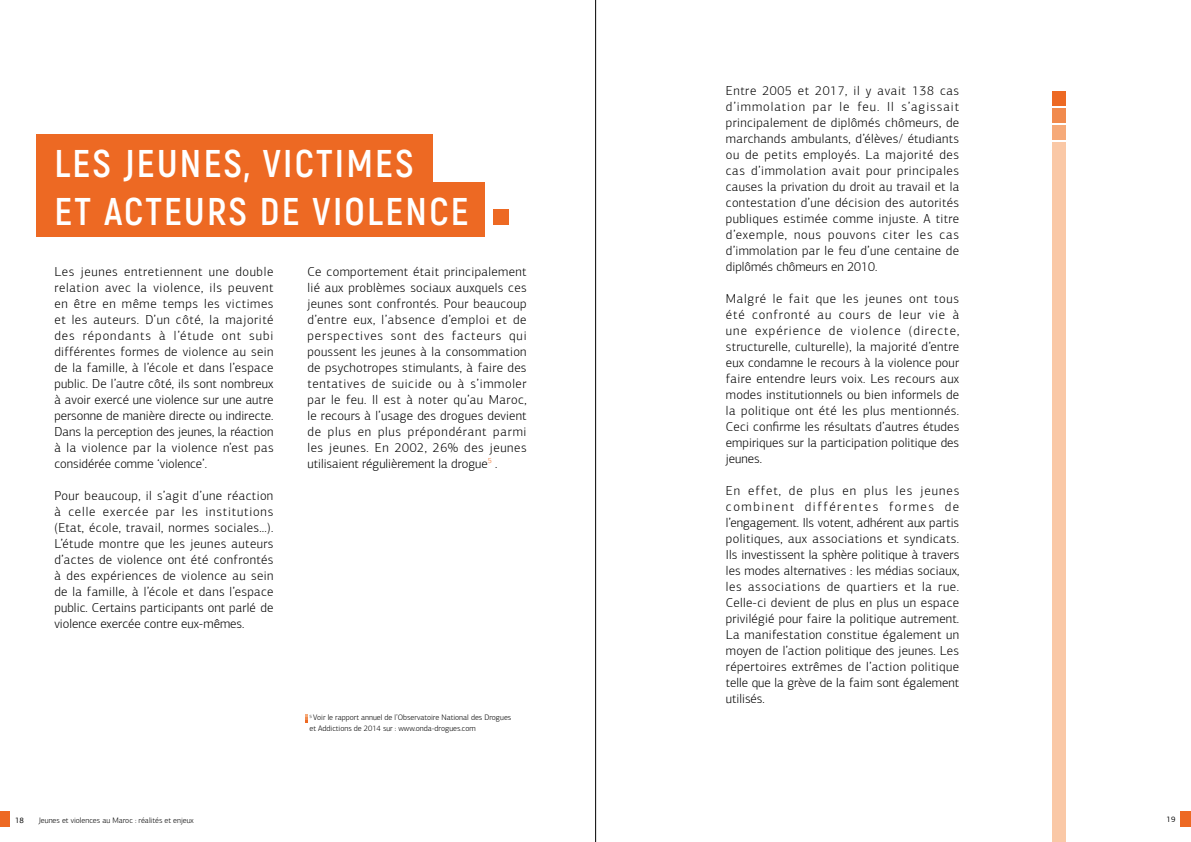
<style>
.page{position:relative;width:1191px;height:842px;background:#fff}
.page>*{position:absolute;margin:0;border:0;box-sizing:border-box;transform-origin:0 0}
.t1{font:700 38.6px/47.7px "Akrobat";letter-spacing:.06em;color:#fff}
.t2{font:300 13px/16px "PF Agora Sans Pro";color:#000;text-align:justify}
.t3{font:300 8px/11px "PF Agora Sans Pro";color:#000}
.t4{font:8px "PF Agora Sans Pro";color:#000}
</style>
<div class="page">
<div style="left:36px;top:135px;width:397px;height:54px;background:#ed6923"></div>
<div style="left:36px;top:182px;width:448px;height:55px;background:#ed6923"></div>
<div style="left:494px;top:209px;width:15px;height:15px;background:#ed6923"></div>
<svg style="left:305px;top:714px;width:2px;height:8px"></svg>
<div style="left:1052px;top:91px;width:14px;height:15px;background:#ed6923"></div>
<div style="left:1052px;top:108px;width:14px;height:15px;background:#f18a4d"></div>
<div style="left:1052px;top:125px;width:14px;height:15px;background:#f6aa79"></div>
<div style="left:1052px;top:142px;width:14px;height:700px;background:#fac8a6"></div>
<div style="left:0;top:811px;width:9px;height:15px;background:#ed6923"></div>
<div style="left:1180px;top:811px;width:11px;height:15px;background:#ed6923"></div>
<hr style="left:595px;top:0;width:1px;height:842px;background:#000">
<h1 class="t1" style="left:54px;top:140px;width:415px">LES JEUNES, VICTIMES<br>ET ACTEURS DE VIOLENCE</h1>
<p class="t2" style="left:54px;top:263px;width:221px">Les jeunes entretiennent une double relation avec la violence, ils peuvent en être en même temps les victimes et les auteurs. D’un côté, la majorité des répondants à l’étude ont subi différentes formes de violence au sein de la famille, à l’école et dans l’espace public. De l’autre côté, ils sont nombreux à avoir exercé une violence sur une autre personne de manière directe ou indirecte.<br>Dans la perception des jeunes, la réaction à la violence par la violence n’est pas considérée comme ‘violence’.</p>
<p class="t2" style="left:54px;top:487px;width:221px">Pour beaucoup, il s’agit d’une réaction à celle exercée par les institutions (Etat, école, travail, normes sociales…).<br>L’étude montre que les jeunes auteurs d’actes de violence ont été confrontés à des expériences de violence au sein de la famille, à l’école et dans l’espace public. Certains participants ont parlé de violence exercée contre eux-mêmes.</p>
<p class="t2" style="left:307px;top:263px;width:221px">Ce comportement était principalement lié aux problèmes sociaux auxquels ces jeunes sont confrontés. Pour beaucoup d’entre eux, l’absence d’emploi et de perspectives sont des facteurs qui poussent les jeunes à la consommation de psychotropes stimulants, à faire des tentatives de suicide ou à s’immoler par le feu. Il est à noter qu’au Maroc, le recours à l’usage des drogues devient de plus en plus prépondérant parmi les jeunes. En 2002, 26% des jeunes utilisaient régulièrement la drogue<sup>5</sup> .</p>
<p class="t3" style="left:309px;top:712px;width:203px"><sup>5</sup> Voir le rapport annuel de l’Observatoire National des Drogues et Addictions de 2014 sur : www.onda-drogues.com</p>
<p class="t2" style="left:726px;top:83px;width:235px">Entre 2005 et 2017, il y avait 138 cas d’immolation par le feu. Il s’agissait principalement de diplômés chômeurs, de marchands ambulants, d’élèves/ étudiants ou de petits employés. La majorité des cas d’immolation avait pour principales causes la privation du droit au travail et la contestation d’une décision des autorités publiques estimée comme injuste. A titre d’exemple, nous pouvons citer les cas d’immolation par le feu d’une centaine de diplômés chômeurs en 2010.</p>
<p class="t2" style="left:726px;top:291px;width:235px">Malgré le fait que les jeunes ont tous été confronté au cours de leur vie à une expérience de violence (directe, structurelle, culturelle), la majorité d’entre eux condamne le recours à la violence pour faire entendre leurs voix. Les recours aux modes institutionnels ou bien informels de la politique ont été les plus mentionnés.<br>Ceci confirme les résultats d’autres études empiriques sur la participation politique des jeunes.</p>
<p class="t2" style="left:726px;top:483px;width:235px">En effet, de plus en plus les jeunes combinent différentes formes de l’engagement. Ils votent, adhérent aux partis politiques, aux associations et syndicats.<br>Ils investissent la sphère politique à travers les modes alternatives : les médias sociaux, les associations de quartiers et la rue.<br>Celle-ci devient de plus en plus un espace privilégié pour faire la politique autrement.<br>La manifestation constitue également un moyen de l’action politique des jeunes. Les répertoires extrêmes de l’action politique telle que la grève de la faim sont également utilisés.</p>
<p class="t4" style="left:15px;top:815px;width:10px">18</p>
<p class="t3" style="left:39px;top:815px;width:157px">Jeunes et violences au Maroc : réalités et enjeux</p>
<p class="t4" style="left:1166px;top:814px;width:10px">19</p>
</div>
